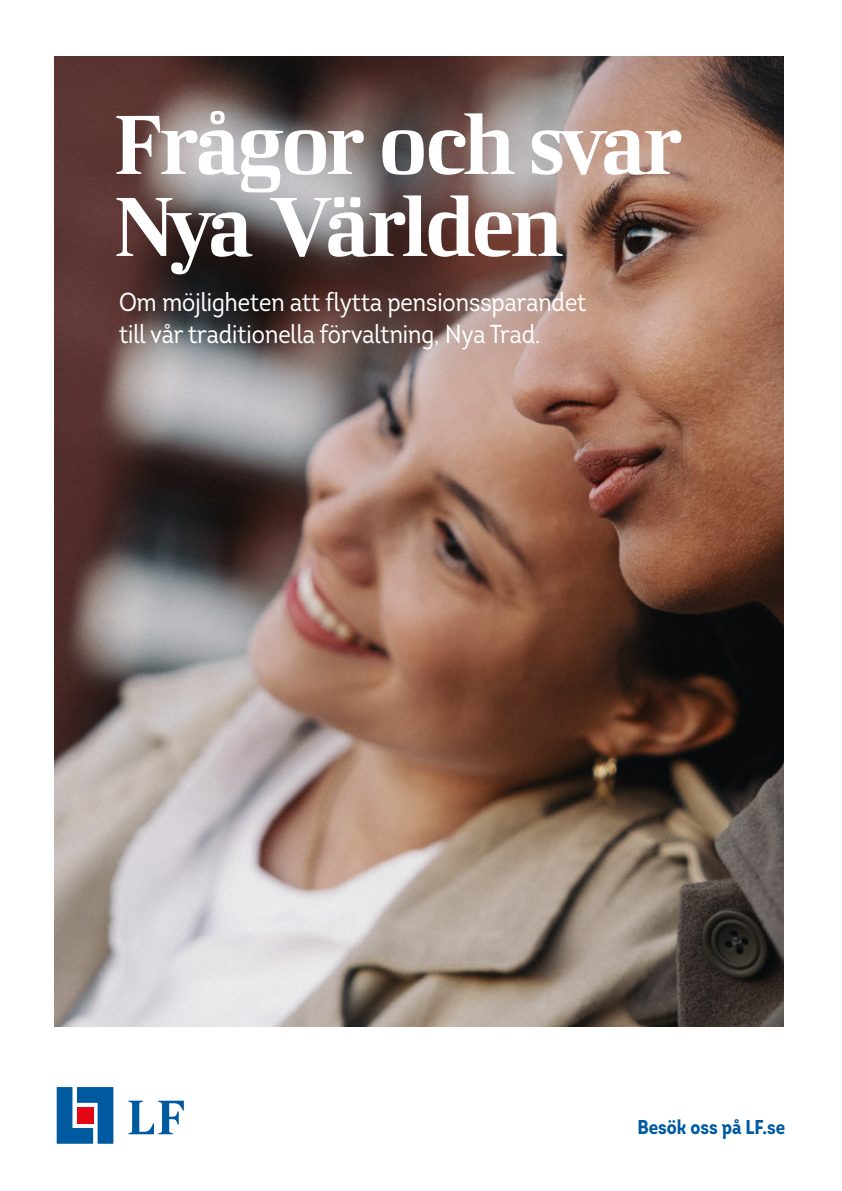
<style>
.page{position:relative;width:842px;height:1191px;background:#fff}
.page>*{position:absolute;margin:0;border:0;box-sizing:border-box;transform-origin:0 0}
._24__Rubrik_1{font:84px "LF Rubrik 2";letter-spacing:-.045em;color:#fff}
.t1{font:26px/32px "Intro Cond";color:#fff}
._24__Mellanrubrik_1{font:700 20px "Intro Cond";color:#005aa0}
</style>
<div class="page">
<img style="left:55px;top:57px;width:728px;height:969px">
<svg style="left:57px;top:1087px;width:56px;height:56px;background:#2d74ae"></svg>
<div style="left:77px;top:1107px;width:16px;height:16px;background:#e30613"></div>
<svg style="left:128px;top:1100px;width:56px;height:34px"></svg>
<h1 class="_24__Rubrik_1" style="left:113px;top:93px;width:571px">Frågor och svar</h1>
<h1 class="_24__Rubrik_1" style="left:113px;top:175px;width:452px">Nya Världen</h1>
<p class="t1" style="left:119px;top:286px;width:469px">Om möjligheten att flytta pensionssparandet till vår traditionella förvaltning, Nya Trad.</p>
<h5 class="_24__Mellanrubrik_1" style="left:637px;top:1114px;width:149px">Besök oss på LF.se</h5>
</div>
